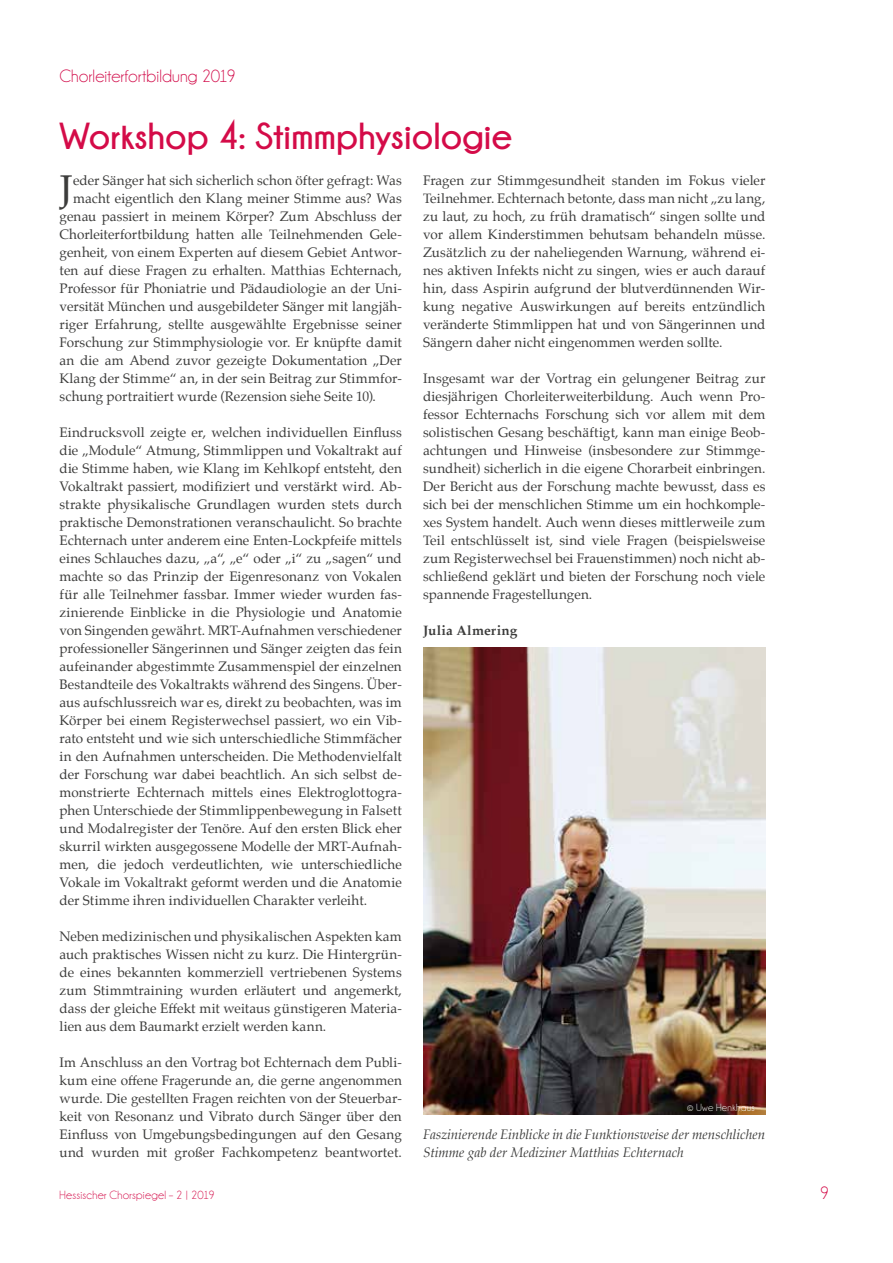
<style>
.page{position:relative;width:893px;height:1263px;background:#fff}
.page>*{position:absolute;margin:0;border:0;box-sizing:border-box;transform-origin:0 0}
.t1{font:39.3px "Palatino";color:#3c3c3b}
.t2{font:700 37.5px "Champagne&Limousines";color:#d40b48}
.t3{font:18px "Champagne&Limousines";letter-spacing:.005em;color:#d20c4a}
.t4{font:18px "Champagne&Limousines";color:#d40b48}
.t5{font:13.5px/18px "Palatino";letter-spacing:.005em;color:#3c3c3b;text-align:justify}
.t6{font:italic 13.5px/18px "Palatino";letter-spacing:.005em;color:#3c3c3b}
.t7{font:700 13.5px "Palatino";letter-spacing:.02em;color:#3c3c3b}
.t8{font:12px "Champagne&Limousines";letter-spacing:.02em;color:#d40b48}
.t9{font:10.5px "Champagne&Limousines";letter-spacing:.025em;color:#fff}
</style>
<div class="page">
<img style="left:423px;top:647px;width:342px;height:467px">
<h3 class="t3" style="left:60px;top:67px;width:178px">Chorleiterfortbildung 2019</h3>
<h2 class="t2" style="left:60px;top:115px;width:454px">Workshop 4: Stimmphysiologie</h2>
<h1 class="t1" style="left:60px;top:157px;width:15px">J</h1>
<p class="t5" style="left:73px;top:171px;width:330px">eder Sänger hat sich sicherlich schon öfter gefragt: Was</p>
<p class="t5" style="left:423px;top:171px;width:344px">Fragen zur Stimmgesundheit standen im Fokus vieler Teilnehmer. Echternach betonte, dass man nicht „zu lang, zu laut, zu hoch, zu früh dramatisch“ singen sollte und vor allem Kinderstimmen behutsam behandeln müsse.<br>Zusätzlich zu der naheliegenden Warnung, während ei&shy;nes aktiven Infekts nicht zu singen, wies er auch darauf hin, dass Aspirin aufgrund der blutverdünnenden Wir&shy;kung negative Auswirkungen auf bereits entzündlich veränderte Stimmlippen hat und von Sängerinnen und Sängern daher nicht eingenommen werden sollte.</p>
<p class="t5" style="left:423px;top:369px;width:344px">Insgesamt war der Vortrag ein gelungener Beitrag zur diesjährigen Chorleiterweiterbildung. Auch wenn Pro&shy;fessor Echternachs Forschung sich vor allem mit dem solistischen Gesang beschäftigt, kann man einige Beob&shy;achtungen und Hinweise (insbesondere zur Stimmge&shy;sundheit) sicherlich in die eigene Chorarbeit einbringen.<br>Der Bericht aus der Forschung machte bewusst, dass es sich bei der menschlichen Stimme um ein hochkomple&shy;xes System handelt. Auch wenn dieses mittlerweile zum Teil entschlüsselt ist, sind viele Fragen (beispielsweise zum Registerwechsel bei Frauenstimmen) noch nicht ab&shy;schließend geklärt und bieten der Forschung noch viele spannende Fragestellungen.</p>
<p class="t7" style="left:423px;top:618px;width:96px">Julia Almering</p>
<p class="t5" style="left:73px;top:189px;width:330px">macht eigentlich den Klang meiner Stimme aus? Was</p>
<p class="t5" style="left:60px;top:207px;width:344px">genau passiert in meinem Körper? Zum Abschluss der</p>
<p class="t5" style="left:60px;top:225px;width:344px">Chorleiterfortbildung hatten alle Teilnehmenden Gele-</p>
<p class="t5" style="left:60px;top:243px;width:344px">genheit, von einem Experten auf diesem Gebiet Antwor-</p>
<p class="t5" style="left:60px;top:261px;width:344px">ten auf diese Fragen zu erhalten. Matthias Echternach,</p>
<p class="t5" style="left:60px;top:279px;width:344px">Professor für Phoniatrie und Pädaudiologie an der Uni-</p>
<p class="t5" style="left:60px;top:297px;width:344px">versität München und ausgebildeter Sänger mit langjäh-</p>
<p class="t5" style="left:60px;top:315px;width:344px">riger Erfahrung, stellte ausgewählte Ergebnisse seiner</p>
<p class="t5" style="left:60px;top:333px;width:344px">Forschung zur Stimmphysiologie vor. Er knüpfte damit</p>
<p class="t5" style="left:60px;top:351px;width:344px">an die am Abend zuvor gezeigte Dokumentation „Der</p>
<p class="t5" style="left:60px;top:369px;width:344px">Klang der Stimme“ an, in der sein Beitrag zur Stimmfor-</p>
<p class="t5" style="left:60px;top:387px;width:318px">schung portraitiert wurde (Rezension siehe Seite 10).</p>
<p class="t5" style="left:60px;top:423px;width:344px">Eindrucksvoll zeigte er, welchen individuellen Einfluss die „Module“ Atmung, Stimmlippen und Vokaltrakt auf die Stimme haben, wie Klang im Kehlkopf entsteht, den Vokaltrakt passiert, modifiziert und verstärkt wird. Ab&shy;strakte physikalische Grundlagen wurden stets durch praktische Demonstrationen veranschaulicht. So brachte Echternach unter anderem eine Enten-Lockpfeife mittels eines Schlauches dazu, „a“, „e“ oder „i“ zu „sagen“ und machte so das Prinzip der Eigenresonanz von Vokalen für alle Teilnehmer fassbar. Immer wieder wurden fas&shy;zinierende Einblicke in die Physiologie und Anatomie von Singenden gewährt. MRT-Aufnahmen verschiedener professioneller Sängerinnen und Sänger zeigten das fein aufeinander abgestimmte Zusammenspiel der einzelnen Bestandteile des Vokaltrakts während des Singens. Über&shy;aus aufschlussreich war es, direkt zu beobachten, was im Körper bei einem Registerwechsel passiert, wo ein Vib&shy;rato entsteht und wie sich unterschiedliche Stimmfächer in den Aufnahmen unterscheiden. Die Methodenvielfalt der Forschung war dabei beachtlich. An sich selbst de&shy;monstrierte Echternach mittels eines Elektroglottogra&shy;phen Unterschiede der Stimmlippenbewegung in Falsett und Modalregister der Tenöre. Auf den ersten Blick eher skurril wirkten ausgegossene Modelle der MRT-Aufnah&shy;men, die jedoch verdeutlichten, wie unterschiedliche Vokale im Vokaltrakt geformt werden und die Anatomie der Stimme ihren individuellen Charakter verleiht.</p>
<p class="t5" style="left:60px;top:927px;width:344px">Neben medizinischen und physikalischen Aspekten kam auch praktisches Wissen nicht zu kurz. Die Hintergrün&shy;de eines bekannten kommerziell vertriebenen Systems zum Stimmtraining wurden erläutert und angemerkt, dass der gleiche Effekt mit weitaus günstigeren Materia&shy;lien aus dem Baumarkt erzielt werden kann.</p>
<p class="t5" style="left:60px;top:1053px;width:344px">Im Anschluss an den Vortrag bot Echternach dem Publi&shy;kum eine offene Fragerunde an, die gerne angenommen wurde. Die gestellten Fragen reichten von der Steuerbar&shy;keit von Resonanz und Vibrato durch Sänger über den Einfluss von Umgebungsbedingungen auf den Gesang und wurden mit großer Fachkompetenz beantwortet.</p>
<p class="t9" style="left:687px;top:1102px;width:69px">© Uwe Henkhaus</p>
<p class="t6" style="left:423px;top:1125px;width:344px">Faszinierende Einblicke in die Funktionsweise der menschlichen<br>Stimme gab der Mediziner Matthias Echternach</p>
<p class="t8" style="left:60px;top:1189px;width:157px">Hessischer Chorspiegel – 2 | 2019</p>
<h3 class="t4" style="left:820px;top:1184px;width:11px">9</h3>
</div>
